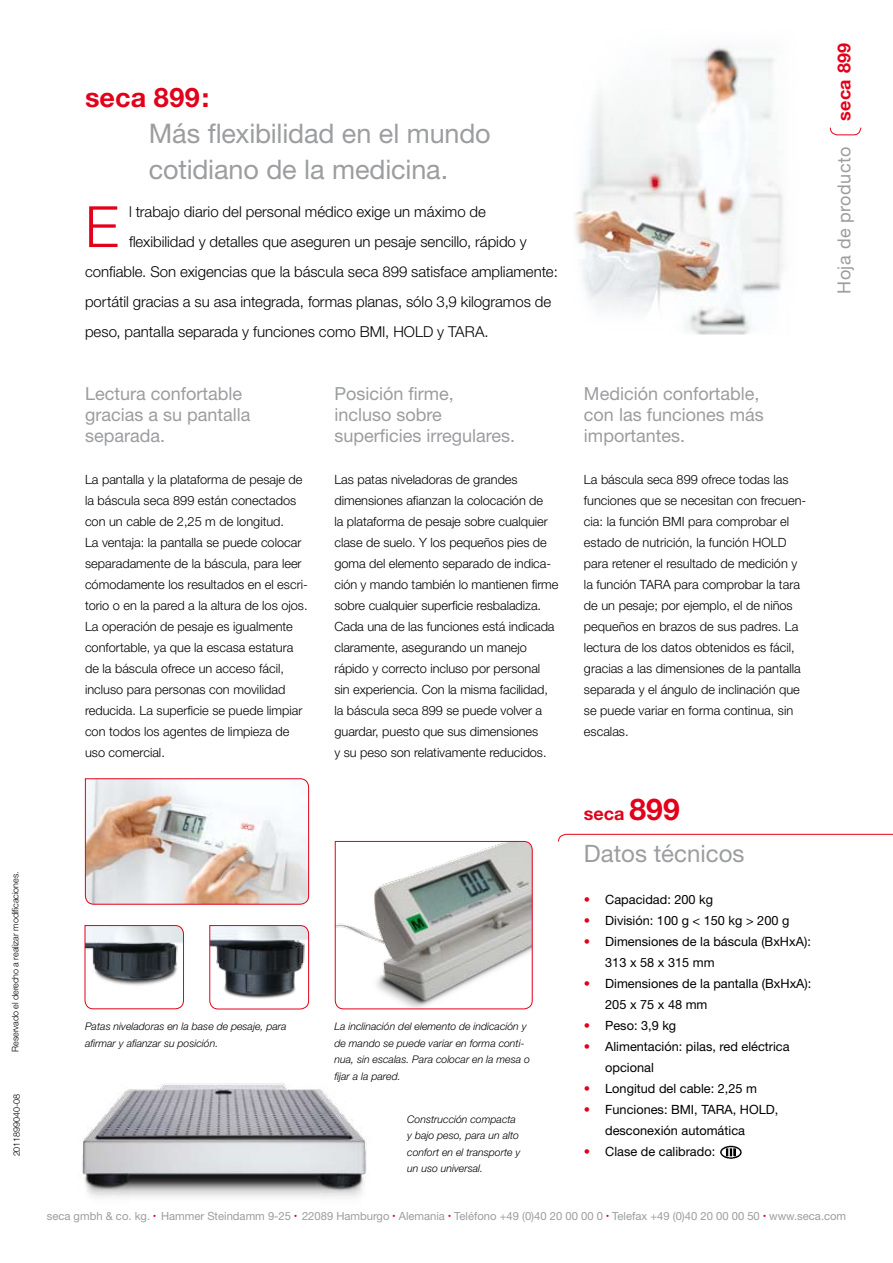
<style>
.page{position:relative;width:893px;height:1263px;background:#fff}
.page>*{position:absolute;margin:0;border:0;box-sizing:border-box;transform-origin:0 0}
.t1{font:300 57px "Helvetica Neue";color:#e2001a}
.t2{font:27px/36px "Helvetica Neue";letter-spacing:-.005em;color:#9c9d9f}
.t3{font:700 27px "Helvetica Neue";letter-spacing:.005em;color:#e2001a}
.t4{font:24px "Helvetica Neue";color:#9c9d9f}
.t5{font:18px/21px "Helvetica Neue";color:#9c9d9f}
.t6{font:700 18px "Helvetica Neue";letter-spacing:.025em;color:#e2001a}
.t7{font:18px "Helvetica Neue";letter-spacing:.025em;color:#9c9d9f}
.t8{font:300 15px "Helvetica Neue";color:#000}
.t9{font:300 12.75px/21px "Helvetica Neue";color:#000}
.t10{font:12.75px/21px "Helvetica Neue";color:#000}
.t11{font:11.25px "Helvetica Neue";color:#9c9d9f}
.t12{font:italic 300 10.5px/16.5px "Helvetica Neue";color:#000}
.t13{font:300 9px "Helvetica Neue";letter-spacing:-.01em;color:#000}
.s1{font-size:30px}
.s2{color:#e2001a}
.s3{font-size:6px;color:#e2001a}
</style>
<div class="page">
<img style="left:574px;top:45px;width:209px;height:289px">
<img style="left:720px;top:1145px;width:22px;height:14px">
<svg style="left:830px;top:127px;width:31px;height:9px"></svg>
<svg style="left:558px;top:833px;width:335px;height:9px"></svg>
<img style="left:82px;top:1083px;width:285px;height:115px">
<svg style="left:334px;top:841px;width:199px;height:169px"></svg>
<svg style="left:84px;top:925px;width:100px;height:84px"></svg>
<svg style="left:209px;top:925px;width:100px;height:85px"></svg>
<svg style="left:85px;top:778px;width:224px;height:127px"></svg>
<p class="t13" style="left:10px;top:1052px;width:182px;rotate:-90deg">Reservado el derecho a realizar modificaciones.</p>
<p class="t13" style="left:11px;top:1156px;width:64px;rotate:-90deg">2011899040-08</p>
<h2 class="t3" style="left:85px;top:80px;width:126px">seca 899:</h2>
<h2 class="t2" style="left:149px;top:115px;width:343px">Más flexibilidad en el mundo cotidiano de la medicina.</h2>
<h1 class="t1" style="left:85px;top:192px;width:35px">E</h1>
<p class="t8" style="left:129px;top:203px;width:359px">l trabajo diario del personal médico exige un máximo de</p>
<p class="t8" style="left:129px;top:233px;width:399px">flexibilidad y detalles que aseguren un pesaje sencillo, rápido y</p>
<p class="t8" style="left:85px;top:263px;width:474px">confiable. Son exigencias que la báscula seca 899 satisface ampliamente:</p>
<p class="t8" style="left:85px;top:293px;width:468px">portátil gracias a su asa integrada, formas planas, sólo 3,9 kilogramos de</p>
<p class="t8" style="left:85px;top:323px;width:405px">peso, pantalla separada y funciones como BMI, HOLD y TARA.</p>
<h3 class="t5" style="left:85px;top:383px;width:167px">Lectura confortable gracias a su pantalla separada.</h3>
<p class="t9" style="left:85px;top:469px;width:224px">La pantalla y la plataforma de pesaje de la báscula seca 899 están conectados con un cable de 2,25 m de longitud.<br>La ventaja: la pantalla se puede colocar separadamente de la báscula, para leer cómodamente los resultados en el escri&shy;torio o en la pared a la altura de los ojos.<br>La operación de pesaje es igualmente confortable, ya que la escasa estatura de la báscula ofrece un acceso fácil, incluso para personas con movilidad reducida. La superficie se puede limpiar con todos los agentes de limpieza de uso comercial.</p>
<h3 class="t5" style="left:334px;top:383px;width:182px">Posición firme, incluso sobre superficies irregulares.</h3>
<p class="t9" style="left:334px;top:469px;width:225px">Las patas niveladoras de grandes dimensiones afianzan la colocación de<br>la plataforma de pesaje sobre cualquier clase de suelo. Y los pequeños pies de goma del elemento separado de indica&shy;ción y mando también lo mantienen firme sobre cualquier superficie resbaladiza.<br>Cada una de las funciones está indicada claramente, asegurando un manejo rápido y correcto incluso por personal sin experiencia. Con la misma facilidad, la báscula seca 899 se puede volver a guardar, puesto que sus dimensiones<br>y su peso son relativamente reducidos.</p>
<p class="t12" style="left:85px;top:1018px;width:203px">Patas niveladoras en la base de pesaje, para afirmar y afianzar su posición.</p>
<p class="t12" style="left:334px;top:1018px;width:197px">La inclinación del elemento de indicación y de mando se puede variar en forma conti&shy;nua, sin escalas. Para colocar en la mesa o fijar a la pared.</p>
<p class="t12" style="left:407px;top:1110px;width:115px">Construcción compacta y bajo peso, para un alto confort en el transporte y un uso universal.</p>
<h3 class="t5" style="left:584px;top:383px;width:181px">Medición confortable, con las funciones más importantes.</h3>
<p class="t9" style="left:584px;top:469px;width:224px">La báscula seca 899 ofrece todas las funciones que se necesitan con frecuen&shy;cia: la función BMI para comprobar el estado de nutrición, la función HOLD para retener el resultado de medición y la función TARA para comprobar la tara de un pesaje; por ejemplo, el de niños pequeños en brazos de sus padres. La lectura de los datos obtenidos es fácil, gracias a las dimensiones de la pantalla separada y el ángulo de inclinación que se puede variar en forma continua, sin escalas.</p>
<h3 class="t6" style="left:584px;top:803px;width:97px">seca <span class="s1">899</span></h3>
<h3 class="t4" style="left:584px;top:839px;width:162px">Datos técnicos</h3>
<p class="t10" style="left:584px;top:889px;width:131px"><span class="s2">•</span> Capacidad: 200 kg</p>
<p class="t10" style="left:584px;top:910px;width:207px"><span class="s2">•</span> División: 100 g &lt; 150 kg &gt; 200 g</p>
<p class="t10" style="left:605px;top:931px;width:207px;text-indent:-21px"><span class="s2">•</span> Dimensiones de la báscula (BxHxA):<br>313 x 58 x 315 mm</p>
<p class="t10" style="left:605px;top:973px;width:208px;text-indent:-21px"><span class="s2">•</span> Dimensiones de la pantalla (BxHxA):<br>205 x 75 x 48 mm</p>
<p class="t10" style="left:584px;top:1015px;width:94px"><span class="s2">•</span> Peso: 3,9 kg</p>
<p class="t10" style="left:605px;top:1036px;width:186px;text-indent:-21px"><span class="s2">•</span> Alimentación: pilas, red eléctrica opcional</p>
<p class="t10" style="left:584px;top:1078px;width:175px"><span class="s2">•</span> Longitud del cable: 2,25 m</p>
<p class="t10" style="left:605px;top:1099px;width:175px;text-indent:-21px"><span class="s2">•</span> Funciones: BMI, TARA, HOLD, desconexión automática</p>
<p class="t10" style="left:584px;top:1141px;width:133px"><span class="s2">•</span> Clase de calibrado:</p>
<h3 class="t6" style="left:833px;top:121px;width:80px;rotate:-90deg">seca 899</h3>
<h3 class="t7" style="left:833px;top:294px;width:149px;rotate:-90deg">Hoja de producto</h3>
<p class="t11" style="left:47px;top:1209px;width:801px">seca gmbh &amp; co. kg. <span class="s3">•</span> Hammer Steindamm 9-25 <span class="s3">•</span> 22089 Hamburgo <span class="s3">•</span> Alemania <span class="s3">•</span> Teléfono +49 (0)40 20 00 00 0 <span class="s3">•</span> Telefax +49 (0)40 20 00 00 50 <span class="s3">•</span> www.seca.com</p>
</div>
